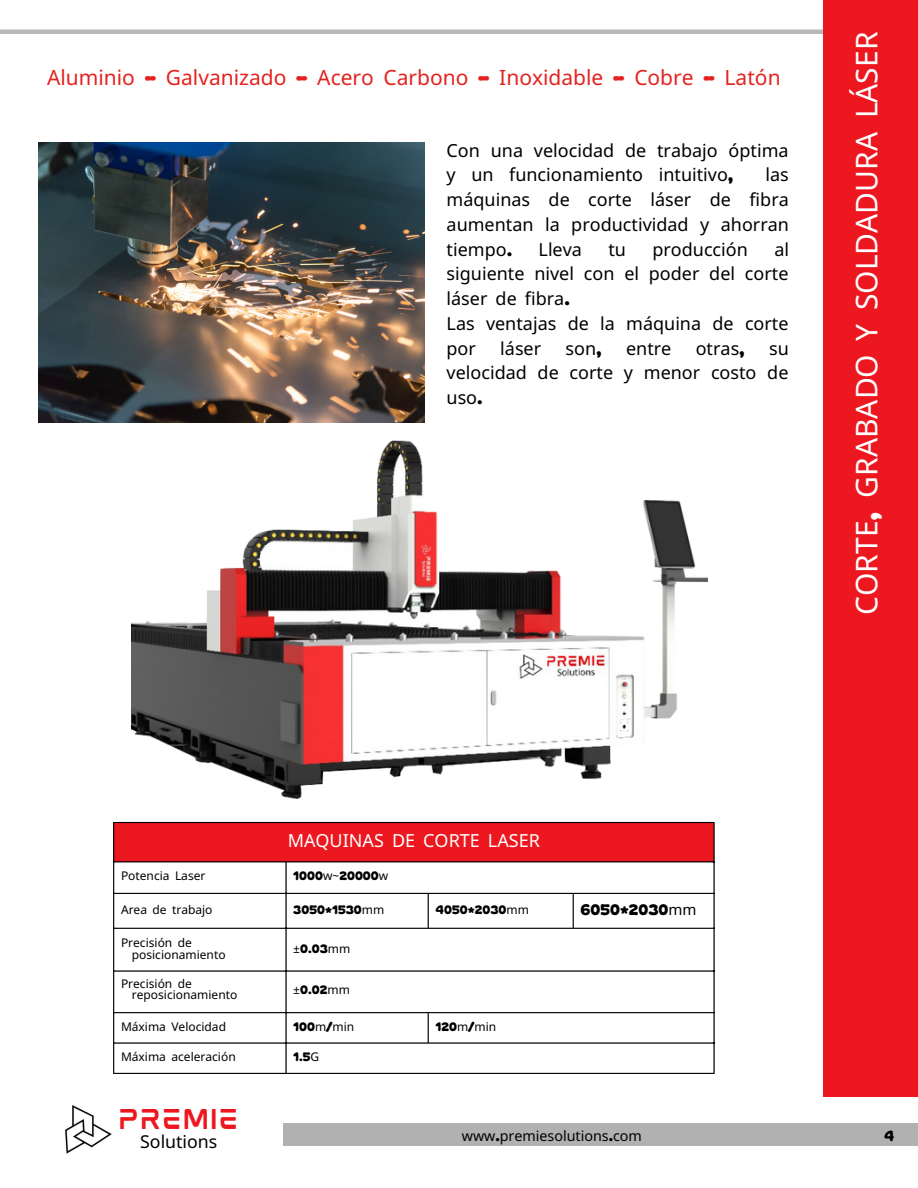
<style>
.page{position:relative;width:918px;height:1188px;background:#fff}
.page>*{position:absolute;margin:0;border:0;box-sizing:border-box;transform-origin:0 0}
.t1{font:30px "Noto Sans";color:#fff}
.t2{font:24.3px "mokotoglitch";color:#ed171f}
.t3{font:21px "Noto Sans";color:#e4221f}
.t4{font:18px/24.8px "Noto Sans";color:#000;text-align:justify}
.t5{font:18px "Noto Sans";color:#fff}
.t6{font:17.7px "Noto Sans";color:#000}
.t7{font:700 15px "Gan CLM";color:#000}
.t8{font:14.25px "Noto Sans";color:#000}
.t9{font:700 14.25px "Gan CLM";color:#000}
.t10{font:12px "Noto Sans";color:#000}
.t11{font:700 12px "Gan CLM";color:#000}
.s1{font-family:"Gan CLM";font-weight:700}
.s2{font-family:"Noto Sans";font-weight:400}
</style>
<div class="page">
<hr style="left:0;top:30px;width:918px;height:4px;background:#b8b8b8">
<div style="left:113px;top:822px;width:601px;height:40px;background:#ed171f"></div>
<hr style="left:113px;top:823px;width:1px;height:250px;background:#000">
<hr style="left:285px;top:862px;width:2px;height:211px;background:#000">
<hr style="left:428px;top:894px;width:1px;height:34px;background:#000">
<svg style="left:428px;top:1013px;width:1px;height:29px"></svg>
<hr style="left:573px;top:894px;width:1px;height:34px;background:#000">
<hr style="left:713px;top:823px;width:2px;height:250px;background:#000">
<hr style="left:113px;top:822px;width:602px;height:1px;background:#000">
<hr style="left:113px;top:861px;width:602px;height:1px;background:#000">
<hr style="left:113px;top:893px;width:602px;height:1px;background:#000">
<hr style="left:113px;top:928px;width:602px;height:1px;background:#000">
<hr style="left:113px;top:970px;width:602px;height:2px;background:#000">
<hr style="left:113px;top:1012px;width:602px;height:1px;background:#000">
<hr style="left:113px;top:1042px;width:602px;height:2px;background:#000">
<hr style="left:113px;top:1073px;width:602px;height:1px;background:#000">
<img style="left:38px;top:143px;width:386px;height:280px">
<img style="left:131px;top:440px;width:576px;height:359px">
<div style="left:823px;top:0;width:95px;height:1096px;background:#ed171f"></div>
<div style="left:283px;top:1123px;width:635px;height:23px;background:#b1b1b1"></div>
<img style="left:65px;top:1105px;width:47px;height:49px">
<p class="t3" style="left:47px;top:62px;width:735px">Aluminio <span class="s1">-</span> Galvanizado <span class="s1">-</span> Acero Carbono <span class="s1">-</span> Inoxidable <span class="s1">-</span> Cobre <span class="s1">-</span> Latón</p>
<p class="t4" style="left:447px;top:137px;width:344px">Con una velocidad de trabajo óptima y un funcionamiento intuitivo<span class="s1">,</span></p>
<p class="t4" style="left:447px;top:162px;width:344px;text-indent:319px">las máquinas de corte láser de fibra aumentan la productividad y ahorran tiempo<span class="s1">.</span></p>
<p class="t4" style="left:539px;top:236px;width:45px">Lleva</p>
<p class="t4" style="left:608px;top:236px;width:19px">tu</p>
<p class="t4" style="left:652px;top:236px;width:97px">producción</p>
<p class="t4" style="left:447px;top:236px;width:344px;text-indent:328px">al siguiente nivel con el poder del corte láser de fibra<span class="s1">.</span></p>
<p class="t4" style="left:447px;top:311px;width:344px">Las ventajas de la máquina de corte por</p>
<p class="t4" style="left:500px;top:335px;width:42px">láser</p>
<p class="t4" style="left:566px;top:335px;width:38px">son<span class="s1">,</span></p>
<p class="t4" style="left:626px;top:335px;width:47px">entre</p>
<p class="t4" style="left:696px;top:335px;width:51px">otras<span class="s1">,</span></p>
<p class="t4" style="left:447px;top:335px;width:344px;text-indent:323px">su velocidad de corte y menor costo de uso<span class="s1">.</span></p>
<p class="t1" style="left:846px;top:615px;width:585px;rotate:-90deg">CORTE<span class="s1">,</span> GRABADO Y SOLDADURA LÁSER</p>
<p class="t5" style="left:288px;top:828px;width:254px">MAQUINAS DE CORTE LASER</p>
<p class="t10" style="left:121px;top:867px;width:86px">Potencia Laser</p>
<p class="t11" style="left:293px;top:870px;width:96px">1000<span class="s2">w~</span>20000<span class="s2">w</span></p>
<p class="t10" style="left:121px;top:901px;width:93px">Area de trabajo</p>
<p class="t11" style="left:293px;top:904px;width:93px">3050*1530<span class="s2">mm</span></p>
<p class="t11" style="left:435px;top:904px;width:95px">4050*2030<span class="s2">mm</span></p>
<p class="t7" style="left:581px;top:902px;width:118px">6050*2030<span class="s2">mm</span></p>
<p class="t10" style="left:121px;top:934px;width:72px">Precisión de</p>
<p class="t10" style="left:132px;top:946px;width:95px">posicionamiento</p>
<p class="t11" style="left:293px;top:943px;width:59px"><span class="s2">±</span>0.03<span class="s2">mm</span></p>
<p class="t10" style="left:121px;top:976px;width:72px">Precisión de</p>
<p class="t10" style="left:132px;top:987px;width:107px">reposicionamiento</p>
<p class="t11" style="left:293px;top:984px;width:58px"><span class="s2">±</span>0.02<span class="s2">mm</span></p>
<p class="t10" style="left:121px;top:1018px;width:107px">Máxima Velocidad</p>
<p class="t11" style="left:293px;top:1021px;width:62px">100<span class="s2">m</span>/<span class="s2">min</span></p>
<p class="t11" style="left:435px;top:1021px;width:62px">120<span class="s2">m</span>/<span class="s2">min</span></p>
<p class="t10" style="left:121px;top:1049px;width:116px">Máxima aceleración</p>
<p class="t11" style="left:293px;top:1051px;width:28px">1.5<span class="s2">G</span></p>
<p class="t2" style="left:118px;top:1111px;width:122px">PREMIE</p>
<p class="t6" style="left:140px;top:1129px;width:79px">Solutions</p>
<p class="t8" style="left:462px;top:1125px;width:182px">www<span class="s1">.</span>premiesolutions<span class="s1">.</span>com</p>
<p class="t9" style="left:884px;top:1129px;width:12px">4</p>
</div>
